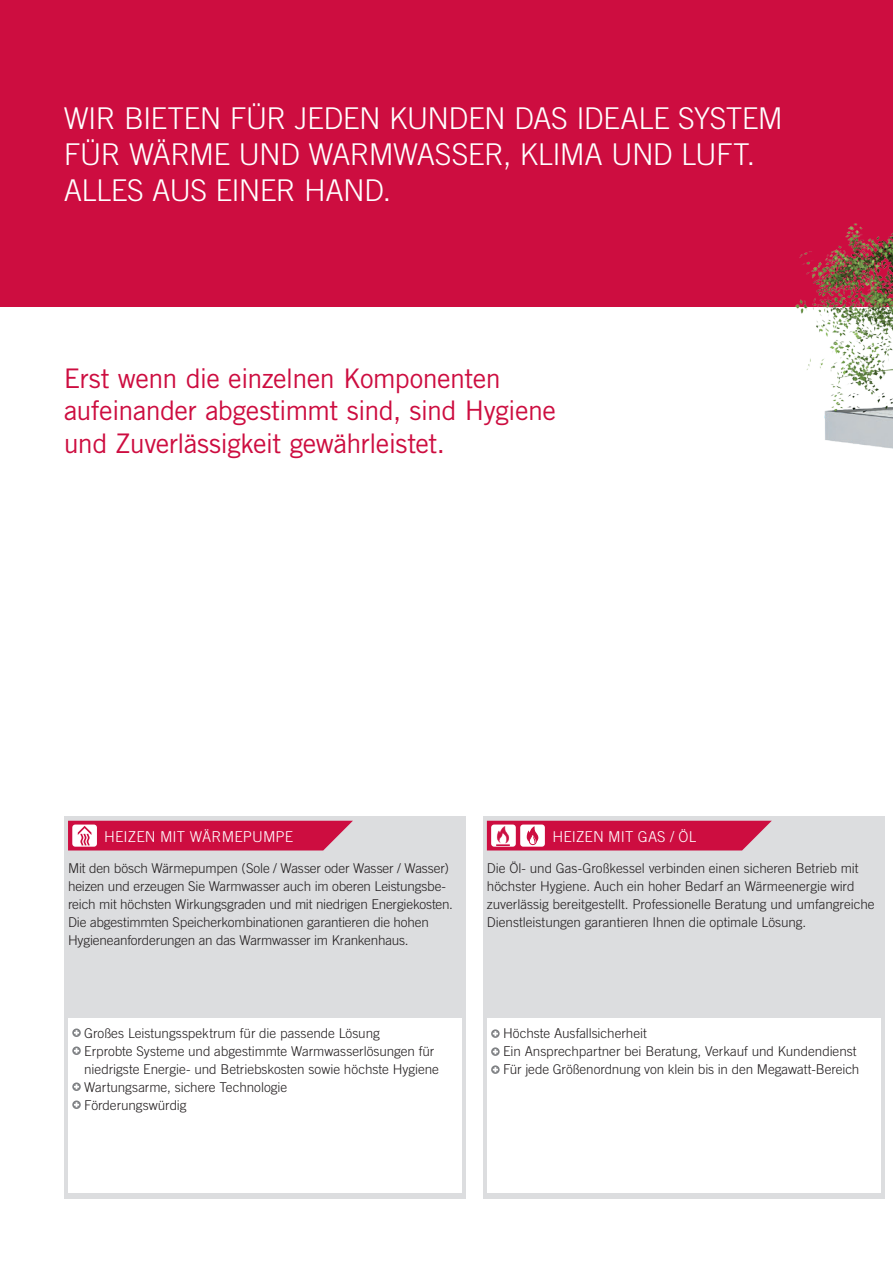
<style>
.page{position:relative;width:893px;height:1263px;background:#fff}
.page>*{position:absolute;margin:0;border:0;box-sizing:border-box;transform-origin:0 0}
.t1{font:300 30px/36px "Trade Gothic";letter-spacing:-.02em;color:#fff}
.t2{font:27px/32.4px "Trade Gothic";letter-spacing:-.025em;color:#cd0d40}
.t3{font:300 15px "Trade Gothic";letter-spacing:.01em;color:#fff}
.t4{font:300 13.5px/18px "Trade Gothic";letter-spacing:-.005em;color:#231f20}
</style>
<div class="page">
<div style="left:0;top:0;width:893px;height:306px;background:#cd0d40"></div>
<div style="left:64px;top:816px;width:402px;height:383px;background:#dcdddf"></div>
<svg style="left:68px;top:821px;width:285px;height:29px;background:#d02452"></svg>
<div style="left:68px;top:1019px;width:393px;height:174px;background:#fff"></div>
<svg style="left:72px;top:1028px;width:9px;height:9px"></svg>
<svg style="left:74px;top:1030px;width:5px;height:5px"></svg>
<svg style="left:72px;top:1046px;width:9px;height:9px"></svg>
<svg style="left:74px;top:1048px;width:5px;height:5px"></svg>
<svg style="left:72px;top:1082px;width:9px;height:9px"></svg>
<svg style="left:74px;top:1084px;width:5px;height:5px"></svg>
<svg style="left:72px;top:1100px;width:9px;height:9px"></svg>
<svg style="left:74px;top:1102px;width:5px;height:5px"></svg>
<div style="left:483px;top:816px;width:401px;height:383px;background:#dcdddf"></div>
<svg style="left:487px;top:821px;width:280px;height:29px;background:#d22d59"></svg>
<div style="left:487px;top:1019px;width:393px;height:174px;background:#fff"></div>
<svg style="left:491px;top:1029px;width:9px;height:9px"></svg>
<svg style="left:493px;top:1031px;width:5px;height:5px"></svg>
<svg style="left:491px;top:1047px;width:9px;height:9px"></svg>
<svg style="left:493px;top:1049px;width:5px;height:5px"></svg>
<svg style="left:491px;top:1065px;width:9px;height:9px"></svg>
<svg style="left:493px;top:1067px;width:5px;height:5px"></svg>
<img style="left:767px;top:223px;width:126px;height:658px">
<h1 class="t1" style="left:64px;top:100px;width:721px">WIR BIETEN FÜR JEDEN KUNDEN DAS IDEALE SYSTEM<br>FÜR WÄRME UND WARMWASSER, KLIMA UND LUFT.<br>ALLES AUS EINER HAND.</h1>
<h2 class="t2" style="left:64px;top:362px;width:494px">Erst wenn die einzelnen Komponenten aufeinander abgestimmt sind, sind Hygiene und Zuverlässigkeit gewährleistet.</h2>
<p class="t3" style="left:104px;top:827px;width:191px">HEIZEN MIT WÄRMEPUMPE</p>
<p class="t4" style="left:68px;top:859px;width:386px">Mit den bösch Wärmepumpen (Sole / Wasser oder Wasser / Wasser) heizen und erzeugen Sie Warmwasser auch im oberen Leistungsbe&shy;reich mit höchsten Wirkungsgraden und mit niedrigen Energiekosten.<br>Die abgestimmten Speicherkombinationen garantieren die hohen Hygieneanforderungen an das Warmwasser im Krankenhaus.</p>
<p class="t4" style="left:84px;top:1024px;width:356px">Großes Leistungsspektrum für die passende Lösung<br>Erprobte Systeme und abgestimmte Warmwasserlösungen für niedrigste Energie- und Betriebskosten sowie höchste Hygiene Wartungsarme, sichere Technologie<br>Förderungswürdig</p>
<p class="t3" style="left:552px;top:827px;width:145px">HEIZEN MIT GAS / ÖL</p>
<p class="t4" style="left:487px;top:859px;width:389px">Die Öl- und Gas-Großkessel verbinden einen sicheren Betrieb mit höchster Hygiene. Auch ein hoher Bedarf an Wärmeenergie wird zuverlässig bereitgestellt. Professionelle Beratung und umfangreiche Dienstleistungen garantieren Ihnen die optimale Lösung.</p>
<p class="t4" style="left:503px;top:1024px;width:358px">Höchste Ausfallsicherheit<br>Ein Ansprechpartner bei Beratung, Verkauf und Kundendienst<br>Für jede Größenordnung von klein bis in den Megawatt-Bereich</p>
</div>
